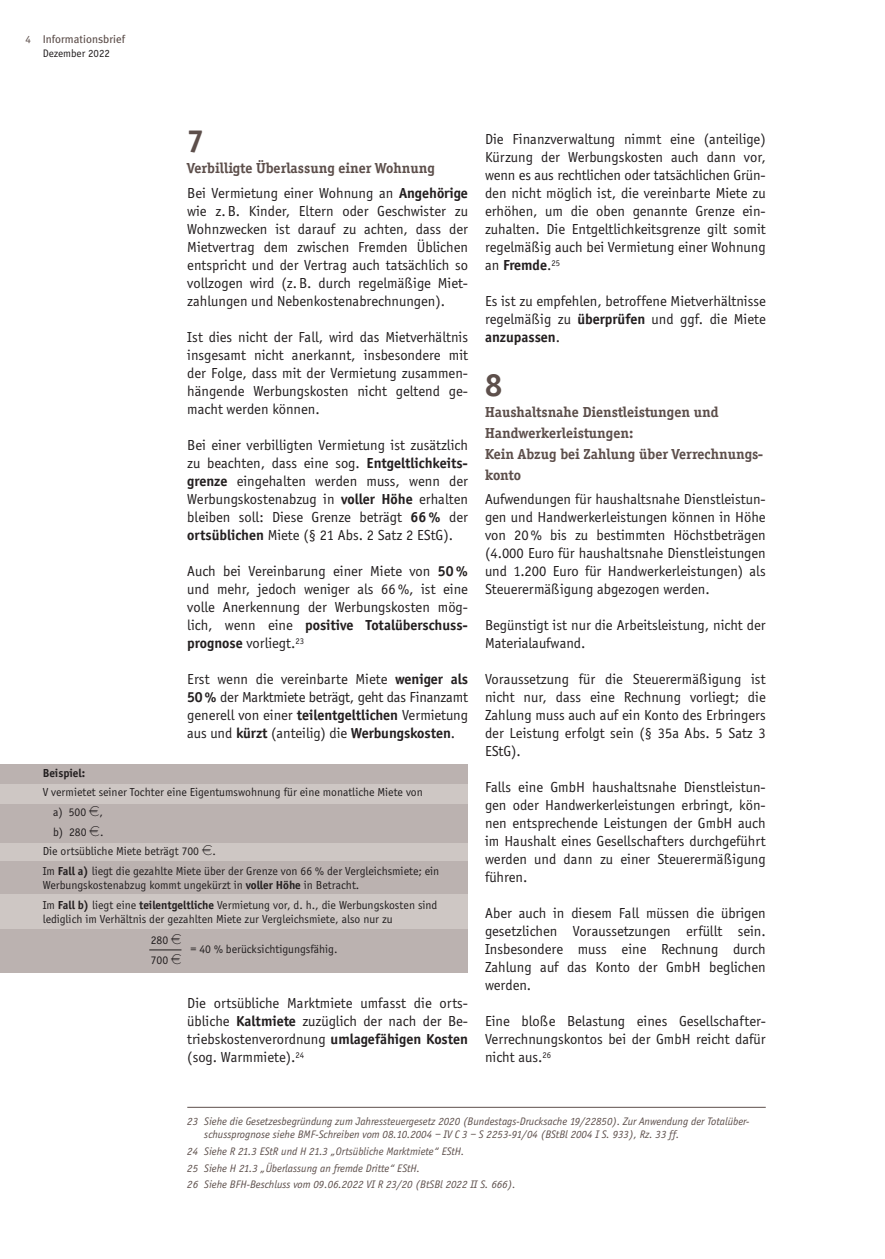
<style>
.page{position:relative;width:885px;height:1259px;background:#fff}
.page>*{position:absolute;margin:0;border:0;box-sizing:border-box;transform-origin:0 0}
.t1{font:700 33px "Officina Serif";color:#5d4f4b}
.t2{font:15px/18px "Officina Sans";color:#231f20;text-align:justify}
.t3{font:700 15px/21px "Officina Serif";color:#5d4f4b}
.t4{font:12px/19.5px "Officina Sans";color:#231f20}
.t5{font:700 12px "Officina Sans";color:#231f20}
.t6{font:italic 11.25px/16.6px "Officina Sans";color:#5d4f4b}
.t7{font:11.25px "Meta Plus";color:#5d4f4b}
.t8{font:11.25px "Officina Sans";color:#231f20}
.s1{font-family:"Officina Sans"}
.s2{font-weight:700}
.s3{font-family:"Eurofont";font-size:12.75px}
</style>
<div class="page">
<div style="left:0;top:764px;width:468px;height:208px;background:#bbb2b0"></div>
<div style="left:0;top:784px;width:468px;height:20px;background:#cec7c4"></div>
<div style="left:0;top:843px;width:468px;height:17px;background:#cec7c4"></div>
<div style="left:0;top:895px;width:468px;height:34px;background:#cec7c4"></div>
<hr style="left:149px;top:950px;width:32px;height:1px;background:#231f20">
<hr style="left:187px;top:1107px;width:578px;height:1px;background:#5d4f4b">
<p class="t7" style="left:26px;top:33px;width:101px"><span class="s1">4</span> Informationsbrief</p>
<p class="t8" style="left:43px;top:49px;width:69px">Dezember 2022</p>
<h1 class="t1" style="left:187px;top:129px;width:19px">7</h1>
<p class="t3" style="left:187px;top:159px;width:249px">Verbilligte Überlassung einer Wohnung</p>
<p class="t2" style="left:187px;top:185px;width:282px">Bei Vermietung einer Wohnung an <span class="s2">Angehörige </span>wie z. B. Kinder, Eltern oder Geschwister zu Wohnzwecken ist darauf zu achten, dass der Mietvertrag dem zwischen Fremden Üblichen entspricht und der Vertrag auch tatsächlich so vollzogen wird (z. B. durch regelmäßige Miet&shy;zahlungen und Nebenkostenabrechnungen).</p>
<p class="t2" style="left:187px;top:329px;width:282px">Ist dies nicht der Fall, wird das Mietverhältnis insgesamt nicht anerkannt, insbesondere mit der Folge, dass mit der Vermietung zusammen&shy;hängende Werbungskosten nicht geltend ge&shy;macht werden können.</p>
<p class="t2" style="left:187px;top:437px;width:282px">Bei einer verbilligten Vermietung ist zusätzlich zu beachten, dass eine sog. <span class="s2">Entgeltlichkeits&shy;grenze</span> eingehalten werden muss, wenn der Werbungskostenabzug in <span class="s2">voller Höhe</span> erhalten bleiben soll: Diese Grenze beträgt <span class="s2">66 %</span> der <span class="s2">ortsüblichen</span> Miete (§ 21 Abs. 2 Satz 2 EStG).</p>
<p class="t2" style="left:187px;top:563px;width:282px">Auch bei Vereinbarung einer Miete von <span class="s2">50 % </span>und mehr, jedoch weniger als 66 %, ist eine volle Anerkennung der Werbungskosten mög&shy;lich, wenn eine <span class="s2">positive Totalüberschuss&shy;prognose</span> vorliegt.<sup>23</sup></p>
<p class="t2" style="left:187px;top:671px;width:282px">Erst wenn die vereinbarte Miete <span class="s2">weniger als 50%</span> der Marktmiete beträgt, geht das Finanzamt generell von einer <span class="s2">teilentgeltlichen</span> Vermietung aus und <span class="s2">kürzt</span> (anteilig) die <span class="s2">Werbungskosten</span>.</p>
<p class="t5" style="left:43px;top:768px;width:44px">Beispiel:</p>
<p class="t4" style="left:43px;top:784px;width:382px">V vermietet seiner Tochter eine Eigentumswohnung für eine monatliche Miete von</p>
<p class="t4" style="left:53px;top:803px;width:51px">a) 500 <span class="s3">i</span>,</p>
<p class="t4" style="left:53px;top:823px;width:52px">b) 280 <span class="s3">i</span>.</p>
<p class="t4" style="left:43px;top:842px;width:175px">Die ortsübliche Miete beträgt 700 <span class="s3">i</span>.</p>
<p class="t4" style="left:43px;top:862px;width:398px">Im <span class="s2">Fall a)</span> liegt die gezahlte Miete über der Grenze von 66 % der Vergleichsmiete; ein</p>
<p class="t4" style="left:43px;top:876px;width:396px">Werbungskostenabzug kommt ungekürzt in <span class="s2">voller Höhe</span> in Betracht.<br>Im <span class="s2">Fall b)</span> liegt eine <span class="s2">teilentgeltliche</span> Vermietung vor, d. h., die Werbungskosten sind</p>
<p class="t4" style="left:151px;top:909px;width:243px;line-height:21.8px;text-indent:-108px">lediglich im Verhältnis der gezahlten Miete zur Vergleichsmiete, also nur zu<br>280 <span class="s3">i</span></p>
<p class="t4" style="left:190px;top:941px;width:149px">= 40 % berücksichtigungsfähig.</p>
<p class="t4" style="left:151px;top:951px;width:32px">700 <span class="s3">i</span></p>
<p class="t2" style="left:187px;top:995px;width:282px">Die ortsübliche Marktmiete umfasst die orts&shy;übliche <span class="s2">Kaltmiete</span> zuzüglich der nach der Be&shy;triebskostenverordnung <span class="s2">umlagefähigen Kosten </span>(sog. Warmmiete).<sup>24</sup></p>
<p class="t2" style="left:485px;top:131px;width:282px">Die Finanzverwaltung nimmt eine (anteilige)<br>Kürzung der Werbungskosten auch dann vor, wenn es aus rechtlichen oder tatsächlichen Grün&shy;den nicht möglich ist, die vereinbarte Miete zu erhöhen, um die oben genannte Grenze ein&shy;zuhalten. Die Entgeltlichkeitsgrenze gilt somit regelmäßig auch bei Vermietung einer Wohnung an <span class="s2">Fremde</span>.<sup>25</sup></p>
<p class="t2" style="left:485px;top:293px;width:282px">Es ist zu empfehlen, betroffene Mietverhältnisse regelmäßig zu <span class="s2">überprüfen</span> und ggf. die Miete <span class="s2">anzupassen</span>.</p>
<h1 class="t1" style="left:485px;top:372px;width:19px">8</h1>
<p class="t3" style="left:485px;top:403px;width:280px">Haushaltsnahe Dienstleistungen und<br>Handwerkerleistungen:<br>Kein Abzug bei Zahlung über Verrechnungs&shy;konto</p>
<p class="t2" style="left:485px;top:491px;width:282px">Aufwendungen für haushaltsnahe Dienstleistun&shy;gen und Handwerkerleistungen können in Höhe von 20 % bis zu bestimmten Höchstbeträgen (4.000 Euro für haushaltsnahe Dienstleistungen und 1.200 Euro für Handwerkerleistungen) als Steuerermäßigung abgezogen werden.</p>
<p class="t2" style="left:485px;top:617px;width:282px">Begünstigt ist nur die Arbeitsleistung, nicht der<br>Materialaufwand.</p>
<p class="t2" style="left:485px;top:671px;width:282px">Voraussetzung für die Steuerermäßigung ist nicht nur, dass eine Rechnung vorliegt; die Zahlung muss auch auf ein Konto des Erbringers der Leistung erfolgt sein (§ 35a Abs. 5 Satz 3<br>EStG).</p>
<p class="t2" style="left:485px;top:779px;width:282px">Falls eine GmbH haushaltsnahe Dienstleistun&shy;gen oder Handwerkerleistungen erbringt, kön&shy;nen entsprechende Leistungen der GmbH auch im Haushalt eines Gesellschafters durchgeführt werden und dann zu einer Steuerermäßigung führen.</p>
<p class="t2" style="left:485px;top:905px;width:282px">Aber auch in diesem Fall müssen die übrigen gesetzlichen Voraussetzungen erfüllt sein.<br>Insbesondere muss eine Rechnung durch Zahlung auf das Konto der GmbH beglichen werden.</p>
<p class="t2" style="left:485px;top:1013px;width:282px">Eine bloße Belastung eines Gesellschafter-Verrechnungskontos bei der GmbH reicht dafür nicht aus.<sup>26</sup></p>
<p class="t6" style="left:204px;top:1115px;width:547px;line-height:13.5px;text-indent:-17px">23 Siehe die Gesetzesbegründung zum Jahressteuergesetz 2020 (Bundestags-Drucksache 19/22850). Zur Anwendung der Totalüber&shy;schussprognose siehe BMF-Schreiben vom 08.10.2004 – IV C 3 – S 2253-91/04 (BStBl 2004 I S. 933), Rz. 33 ff.</p>
<p class="t6" style="left:187px;top:1144px;width:330px">24 Siehe R 21.3 EStR und H 21.3 „Ortsübliche Marktmiete“ EStH.<br>25 Siehe H 21.3 „Überlassung an fremde Dritte“ EStH.<br>26 Siehe BFH-Beschluss vom 09.06.2022 VI R 23/20 (BtSBl 2022 II S. 666).</p>
</div>
